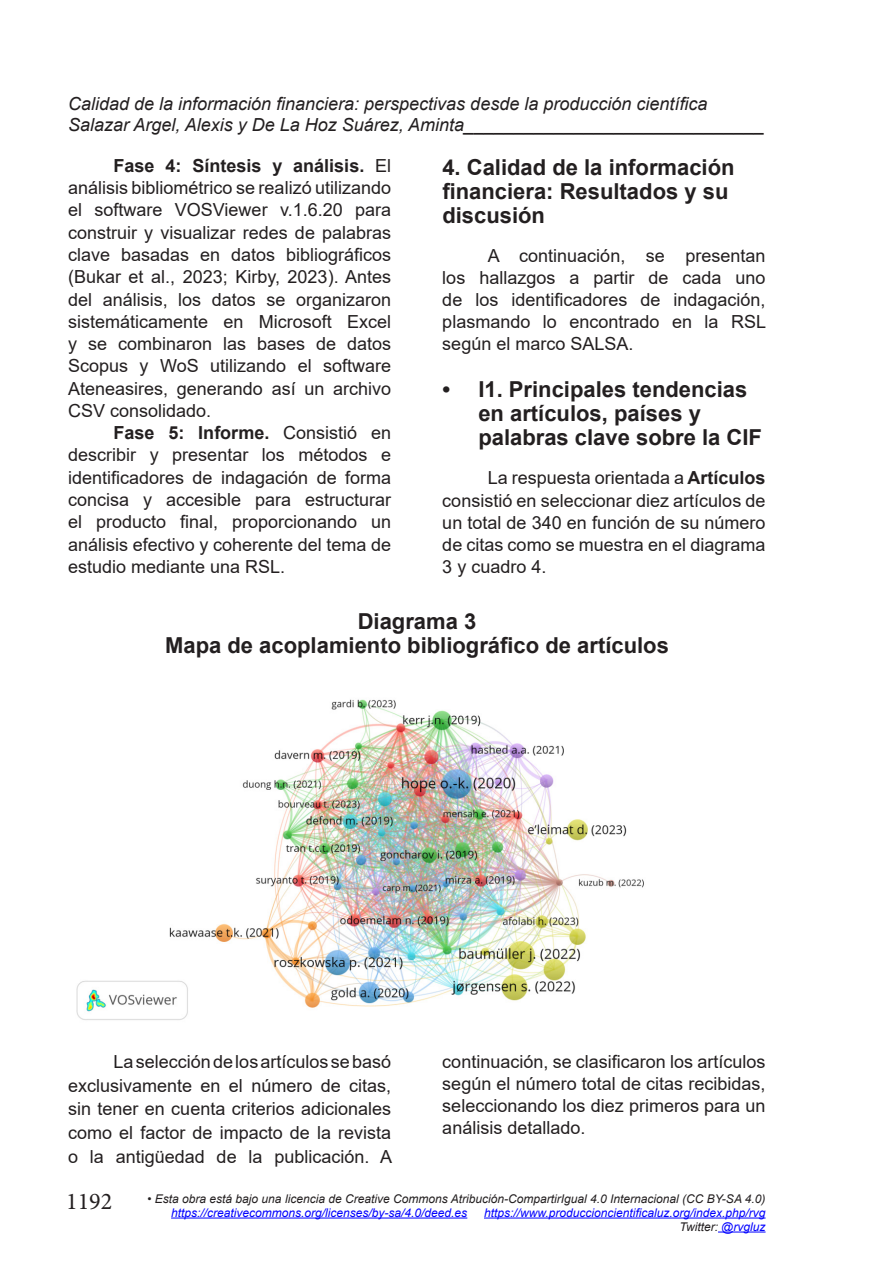
<style>
.page{position:relative;width:879px;height:1276px;background:#fff}
.page>*{position:absolute;margin:0;border:0;box-sizing:border-box;transform-origin:0 0}
.t1{font:24px "Minion Pro";color:#231f20}
.t2{font:700 22px/24px "Arial";color:#231f20}
.t3{font:18px/22.2px "Arial";color:#231f20;text-align:justify}
.t4{font:italic 18px/21.6px "Arial";color:#231f20}
.t5{font:italic 12px/14px "Arial";color:#00f;text-align:right}
.t6{font:italic 12px "Arial";color:#231f20}
.s1{font-weight:700}
.s2{color:#231f20}
</style>
<div class="page">
<hr style="left:171px;top:1217px;width:296px;height:1px;background:#00f">
<hr style="left:484px;top:1217px;width:281px;height:1px;background:#00f">
<hr style="left:718px;top:1231px;width:47px;height:1px;background:#00f">
<img style="left:76px;top:699px;width:568px;height:321px">
<p class="t4" style="left:68px;top:93px;width:698px">Calidad de la información financiera: perspectivas desde la producción científica<br>Salazar Argel, Alexis y De La Hoz Suárez, Aminta______________________________</p>
<p class="t3" style="left:68px;top:154px;width:325px;text-indent:45px"><span class="s1">Fase 4: Síntesis y análisis.</span> El análisis bibliométrico se realizó utilizando el software VOSViewer v.1.6.20 para construir y visualizar redes de palabras clave basadas en datos bibliográficos (Bukar et al., 2023; Kirby, 2023). Antes del análisis, los datos se organizaron sistemáticamente en Microsoft Excel y se combinaron las bases de datos Scopus y WoS utilizando el software Ateneasires, generando así un archivo CSV consolidado.</p>
<p class="t3" style="left:68px;top:422px;width:325px;text-indent:45px"><span class="s1">Fase 5: Informe.</span> Consistió en describir y presentar los métodos e identificadores de indagación de forma concisa y accesible para estructurar el producto final, proporcionando un análisis efectivo y coherente del tema de estudio mediante una RSL.</p>
<p class="t2" style="left:442px;top:155px;width:294px">4. Calidad de la información financiera: Resultados y su discusión</p>
<p class="t3" style="left:442px;top:245px;width:325px;text-indent:45px">A continuación, se presentan los hallazgos a partir de cada uno de los identificadores de indagación, plasmando lo encontrado en la RSL según el marco SALSA.</p>
<p class="t2" style="left:478px;top:378px;width:285px;text-indent:-36px">• I1. Principales tendencias en artículos, países y palabras clave sobre la CIF</p>
<p class="t3" style="left:442px;top:467px;width:325px;text-indent:45px">La respuesta orientada a <span class="s1">Artículos </span>consistió en seleccionar diez artículos de un total de 340 en función de su número de citas como se muestra en el diagrama 3 y cuadro 4.</p>
<p class="t2" style="left:165px;top:609px;width:505px;text-align:center">Diagrama 3<br>Mapa de acoplamiento bibliográfico de artículos</p>
<p class="t3" style="left:68px;top:1049px;width:326px;line-height:23.6px;text-indent:45px">La selección de los artículos se basó exclusivamente en el número de citas, sin tener en cuenta criterios adicionales como el factor de impacto de la revista o la antigüedad de la publicación. A</p>
<p class="t3" style="left:442px;top:1050px;width:325px">continuación, se clasificaron los artículos según el número total de citas recibidas, seleccionando los diez primeros para un análisis detallado.</p>
<h1 class="t1" style="left:66px;top:1185px;width:48px">1192</h1>
<p class="t6" style="left:147px;top:1190px;width:620px">• Esta obra está bajo una licencia de Creative Commons Atribución-CompartirIgual 4.0 Internacional (CC BY-SA 4.0)</p>
<p class="t5" style="left:171px;top:1205px;width:298px">https://creativecommons.org/licenses/by-sa/4.0/deed.es</p>
<p class="t5" style="left:484px;top:1205px;width:283px">https://www.produccioncientificaluz.org/index.php/rvg<br><span class="s2">Twitter:</span> @rvgluz</p>
</div>
